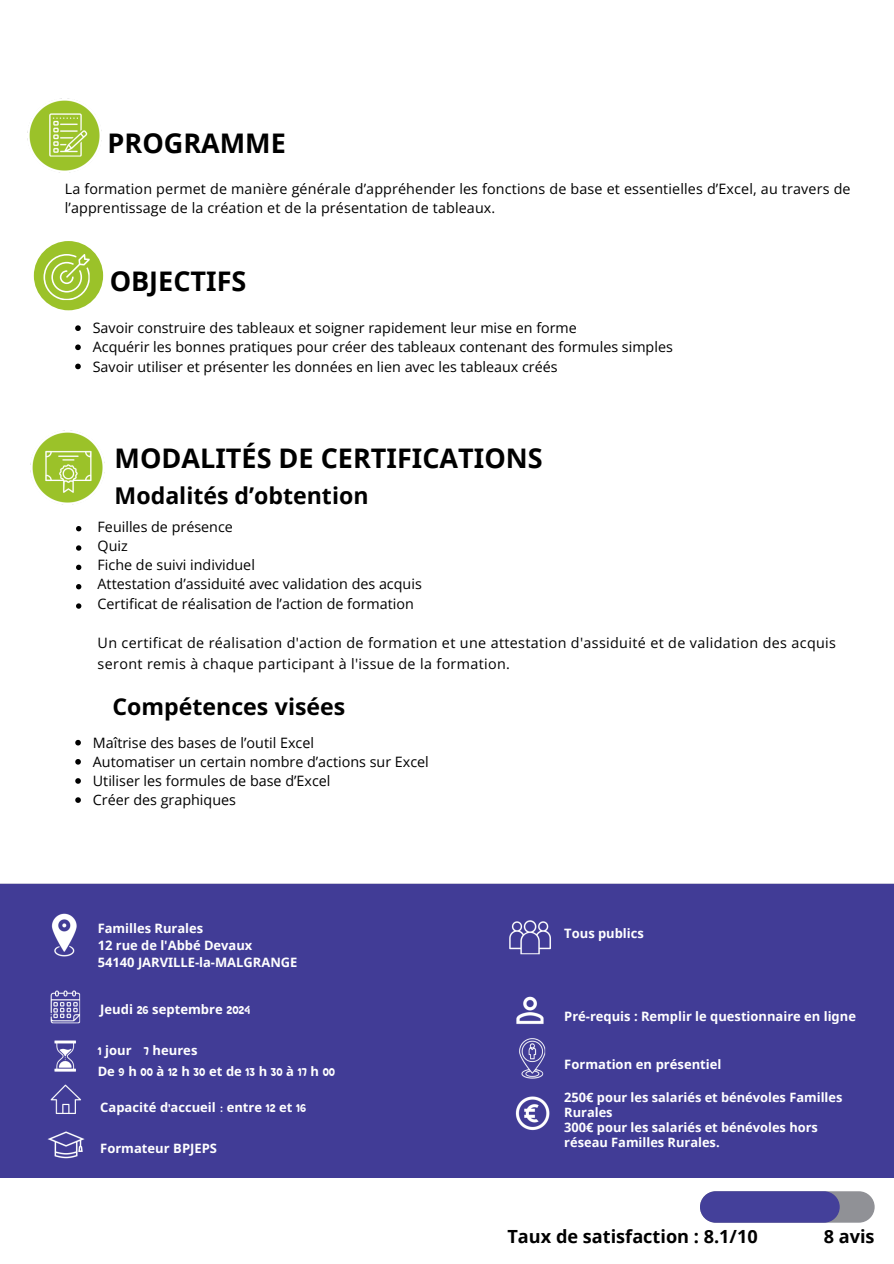
<style>
.page{position:relative;width:894px;height:1264px;background:#fff}
.page>*{position:absolute;margin:0;border:0;box-sizing:border-box;transform-origin:0 0}
.t1{font:700 27px "Noto Sans";color:#000}
.t2{font:700 23.1px "Noto Sans";color:#000}
.t3{font:700 18.15px "Open Sans";color:#000}
.t4{font:14.25px/19.2px "Open Sans";color:#000}
.t5{font:14.25px/21.3px "Open Sans";letter-spacing:.025em;color:#000}
.t6{font:700 13.05px "Noto Sans";color:#fff}
.t7{font:700 13.05px "PLASTY";color:#fff}
.t8{font:700 12.9px/17.2px "Noto Sans";color:#fff}
.s1{font-family:"PLASTY"}
.s2{font-family:"Noto Sans"}
</style>
<div class="page">
<svg style="left:33px;top:241px;width:71px;height:70px"></svg>
<svg style="left:76px;top:526px;width:5px;height:5px"></svg>
<svg style="left:76px;top:545px;width:5px;height:5px"></svg>
<svg style="left:76px;top:564px;width:5px;height:6px"></svg>
<svg style="left:76px;top:584px;width:5px;height:5px"></svg>
<svg style="left:76px;top:603px;width:5px;height:5px"></svg>
<img style="left:27px;top:98px;width:75px;height:75px">
<img style="left:30px;top:430px;width:75px;height:75px">
<div style="left:0;top:883px;width:893px;height:295px;background:#413c96"></div>
<svg style="left:75px;top:325px;width:6px;height:6px"></svg>
<svg style="left:75px;top:344px;width:6px;height:6px"></svg>
<svg style="left:75px;top:363px;width:6px;height:6px"></svg>
<svg style="left:75px;top:740px;width:6px;height:5px"></svg>
<svg style="left:75px;top:759px;width:6px;height:5px"></svg>
<svg style="left:75px;top:778px;width:6px;height:5px"></svg>
<svg style="left:75px;top:797px;width:6px;height:6px"></svg>
<div style="left:699px;top:1191px;width:175px;height:31px;background:#909196;border-radius:16px"></div>
<div style="left:699px;top:1191px;width:140px;height:31px;background:#44409a;border-radius:16px"></div>
<h5 class="t1" style="left:107px;top:124px;width:180px">PROGRAMME</h5>
<h1 class="t4" style="left:65px;top:179px;width:787px">La formation permet de manière générale d’appréhender les fonctions de base et essentielles d’Excel, au travers de l’apprentissage de la création et de la présentation de tableaux.</h1>
<h2 class="t1" style="left:110px;top:262px;width:138px">OBJECTIFS</h2>
<h1 class="t4" style="left:93px;top:318px;width:485px">Savoir construire des tableaux et soigner rapidement leur mise en forme</h1>
<p class="t4" style="left:93px;top:337px;width:581px">Acquérir les bonnes pratiques pour créer des tableaux contenant des formules simples</p>
<p class="t4" style="left:93px;top:356px;width:466px">Savoir utiliser et présenter les données en lien avec les tableaux créés</p>
<h5 class="t1" style="left:115px;top:439px;width:429px">MODALITÉS DE CERTIFICATIONS</h5>
<h2 class="t2" style="left:115px;top:480px;width:255px">Modalités d’obtention</h2>
<p class="t4" style="left:98px;top:517px;width:325px">Feuilles de présence<br>Quiz<br>Fiche de suivi individuel<br>Attestation d’assiduité avec validation des acquis<br>Certificat de réalisation de l’action de formation</p>
<p class="t5" style="left:98px;top:631px;width:739px">Un certificat de réalisation d'action de formation et une attestation d'assiduité et de validation des acquis seront remis à chaque participant à l'issue de la formation.</p>
<h4 class="t2" style="left:112px;top:690px;width:234px">Compétences visées</h4>
<h4 class="t4" style="left:93px;top:732px;width:222px">Maîtrise des bases de l’outil Excel</h4>
<h4 class="t4" style="left:93px;top:751px;width:337px">Automatiser un certain nombre d’actions sur Excel</h4>
<h4 class="t4" style="left:93px;top:771px;width:239px">Utiliser les formules de base d’Excel</h4>
<h4 class="t4" style="left:93px;top:790px;width:145px">Créer des graphiques</h4>
<p class="t8" style="left:98px;top:918px;width:201px">Familles Rurales<br>12 rue de l'Abbé Devaux<br>54140 JARVILLE-la-MALGRANGE</p>
<p class="t8" style="left:564px;top:923px;width:81px">Tous publics</p>
<h4 class="t6" style="left:100px;top:1000px;width:151px">Jeudi <span class="s1">26</span> septembre <span class="s1">2024</span></h4>
<h4 class="t6" style="left:98px;top:1040px;width:35px"><span class="s1">1</span> jour</h4>
<h4 class="t6" style="left:144px;top:1040px;width:55px"><span class="s1">7</span> heures</h4>
<h4 class="t7" style="left:98px;top:1065px;width:239px"><span class="s2">De</span>9<span class="s2">h</span>00<span class="s2">à</span>12<span class="s2">h</span>30<span class="s2">etde</span>13<span class="s2">h</span>30<span class="s2">à</span>17<span class="s2">h</span>00</h4>
<h4 class="t6" style="left:100px;top:1098px;width:207px">Capacité d<span class="s1">'</span>accueil <span class="s1">:</span> entre <span class="s1">12</span> et <span class="s1">16</span></h4>
<p class="t6" style="left:100px;top:1139px;width:118px">Formateur BPJEPS</p>
<p class="t8" style="left:564px;top:1007px;width:293px">Pré-requis : Remplir le questionnaire en ligne</p>
<p class="t6" style="left:564px;top:1055px;width:159px">Formation en présentiel</p>
<p class="t8" style="left:564px;top:1089px;width:279px;line-height:15px">250€ pour les salariés et bénévoles Familles<br>Rurales</p>
<p class="t8" style="left:564px;top:1119px;width:255px;line-height:15px">300€ pour les salariés et bénévoles hors réseau Familles Rurales.</p>
<p class="t3" style="left:507px;top:1223px;width:252px">Taux de satisfaction : 8.1/10</p>
<p class="t3" style="left:823px;top:1223px;width:52px">8 avis</p>
</div>
